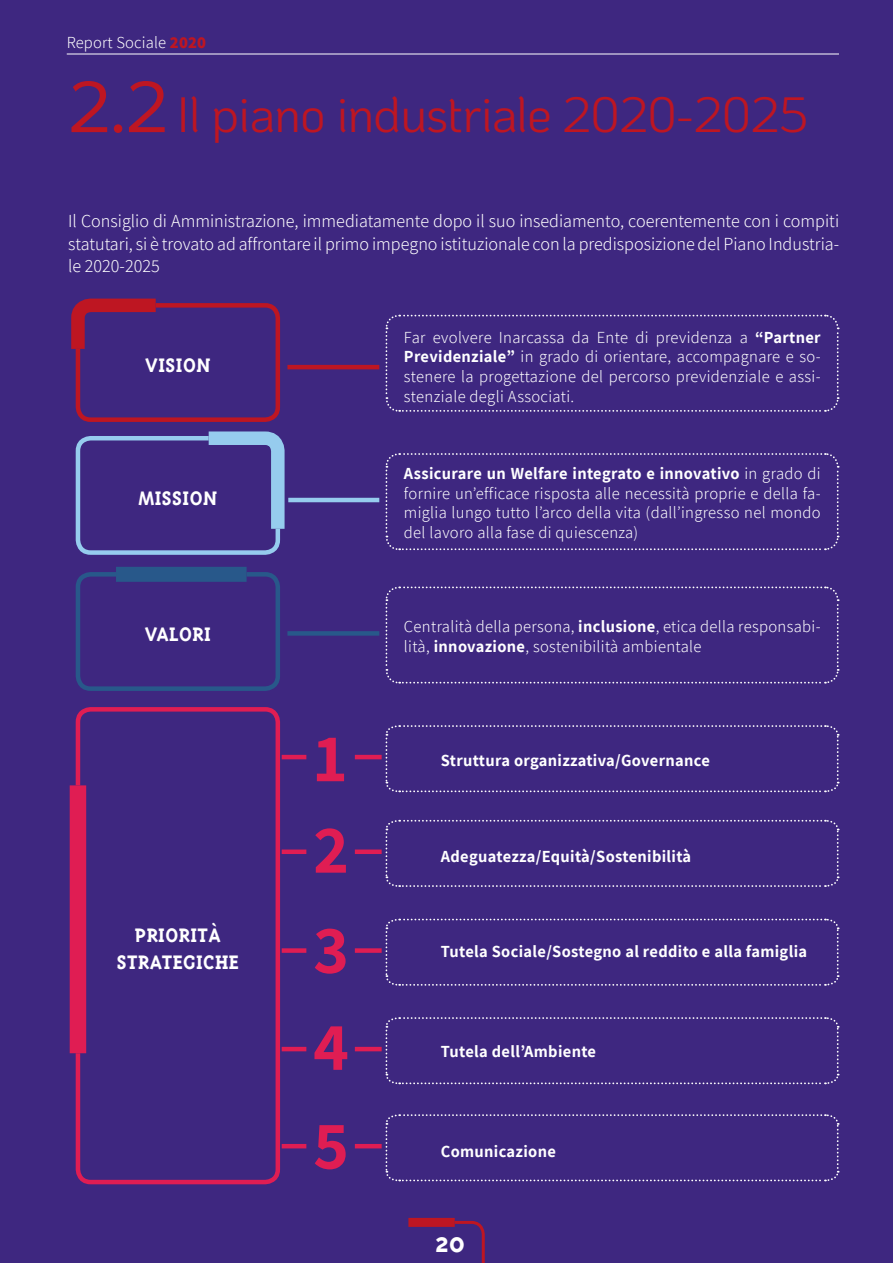
<style>
.page{position:relative;width:893px;height:1263px;background:#3e2780}
.page>*{position:absolute;margin:0;border:0;box-sizing:border-box;transform-origin:0 0}
.t1{font:700 68.4px/97.8px "Assistant";color:#e01d53}
.t2{font:49.5px "Ko Ho";letter-spacing:-.02em;color:#be1622}
.t3{font:700 31.5px "Triplex Serif";color:#fff}
.t4{font:700 22.5px/27px "Triplex Serif";letter-spacing:.02em;color:#fff;text-align:center}
.t5{font:300 18px/22.5px "Assistant";color:#fff;text-align:justify}
.t6{font:300 16.5px/19.5px "Assistant";letter-spacing:.02em;color:#fff;text-align:justify}
.t7{font:700 16.5px "Assistant";letter-spacing:.02em;color:#fff}
.s1{font-weight:800;color:#be1622}
.s2{font-weight:500;font-size:72px}
.s3{font-weight:700}
</style>
<div class="page">
<hr style="left:67px;top:54px;width:772px;height:1px;background:#fff">
<svg style="left:455px;top:1220px;width:30px;height:43px"></svg>
<div style="left:408px;top:1218px;width:47px;height:9px;background:#be1622"></div>
<div style="left:76px;top:572px;width:204px;height:119px;border:4px solid #28588a;border-radius:13px"></div>
<div style="left:70px;top:785px;width:16px;height:268px;background:#e01d53"></div>
<svg style="left:385px;top:314px;width:455px;height:98px"></svg>
<svg style="left:385px;top:453px;width:455px;height:98px"></svg>
<svg style="left:385px;top:586px;width:455px;height:98px"></svg>
<svg style="left:385px;top:725px;width:455px;height:68px"></svg>
<svg style="left:385px;top:819px;width:455px;height:68px"></svg>
<svg style="left:385px;top:918px;width:455px;height:68px"></svg>
<svg style="left:385px;top:1017px;width:455px;height:68px"></svg>
<svg style="left:385px;top:1114px;width:455px;height:68px"></svg>
<hr style="left:287px;top:365px;width:92px;height:4px;background:#be1622">
<hr style="left:288px;top:498px;width:91px;height:4px;background:#96ccee">
<div style="left:287px;top:631px;width:92px;height:5px;background:#28588a"></div>
<hr style="left:282px;top:755px;width:24px;height:4px;background:#e01d53">
<div style="left:282px;top:849px;width:24px;height:5px;background:#e01d53"></div>
<div style="left:282px;top:948px;width:24px;height:5px;background:#e01d53"></div>
<hr style="left:282px;top:1047px;width:24px;height:4px;background:#e01d53">
<hr style="left:282px;top:1144px;width:24px;height:4px;background:#e01d53">
<hr style="left:355px;top:755px;width:27px;height:4px;background:#e01d53">
<div style="left:355px;top:849px;width:27px;height:5px;background:#e01d53"></div>
<div style="left:355px;top:948px;width:27px;height:5px;background:#e01d53"></div>
<hr style="left:355px;top:1047px;width:27px;height:4px;background:#e01d53">
<hr style="left:355px;top:1144px;width:27px;height:4px;background:#e01d53">
<div style="left:76px;top:707px;width:204px;height:477px;border:4px solid #e01d53;border-radius:13px"></div>
<div style="left:116px;top:567px;width:131px;height:15px;background:#28588a"></div>
<svg style="left:71px;top:298px;width:220px;height:257px"></svg>
<p class="t6" style="left:67px;top:32px;width:141px">Report Sociale <span class="s1">2020</span></p>
<h2 class="t2" style="left:68px;top:76px;width:743px"><span class="s2">2.2</span> Il piano industriale 2020-2025</h2>
<p class="t5" style="left:68px;top:209px;width:772px">Il Consiglio di Amministrazione, immediatamente dopo il suo insediamento, coerentemente con i compiti statutari, si è trovato ad affrontare il primo impegno istituzionale con la predisposizione del Piano Industria&shy;le 2020-2025</p>
<h3 class="t4" style="left:145px;top:352px;width:67px">VISION</h3>
<h3 class="t4" style="left:139px;top:485px;width:80px">MISSION</h3>
<h3 class="t4" style="left:145px;top:621px;width:67px">VALORI</h3>
<h3 class="t4" style="left:117px;top:921px;width:123px">PRIORITÀ<br>STRATEGICHE</h3>
<h1 class="t1" style="left:313px;top:710px;width:37px;line-height:91.3px">1<br>2</h1>
<h1 class="t1" style="left:313px;top:898px;width:37px;text-align:justify">3<br>4<br>5</h1>
<p class="t6" style="left:404px;top:327px;width:418px">Far evolvere Inarcassa da Ente di previdenza a <span class="s3">“Partner Previdenziale”</span> in grado di orientare, accompagnare e so&shy;stenere la progettazione del percorso previdenziale e assi&shy;stenziale degli Associati.</p>
<p class="t6" style="left:404px;top:463px;width:418px"><span class="s3">Assicurare un Welfare integrato e innovativo</span> in grado di fornire un’efficace risposta alle necessità proprie e della fa&shy;miglia lungo tutto l’arco della vita (dall’ingresso nel mondo del lavoro alla fase di quiescenza)</p>
<p class="t6" style="left:404px;top:616px;width:418px">Centralità della persona, <span class="s3">inclusione</span>, etica della responsabi&shy;lità, <span class="s3">innovazione</span>, sostenibilità ambientale</p>
<p class="t7" style="left:441px;top:749px;width:271px">Struttura organizzativa/Governance</p>
<p class="t7" style="left:441px;top:845px;width:252px">Adeguatezza/Equità/Sostenibilità</p>
<p class="t7" style="left:441px;top:940px;width:368px">Tutela Sociale/Sostegno al reddito e alla famiglia</p>
<p class="t7" style="left:441px;top:1040px;width:157px">Tutela dell’Ambiente</p>
<p class="t7" style="left:441px;top:1140px;width:117px">Comunicazione</p>
<h3 class="t3" style="left:435px;top:1224px;width:31px">20</h3>
</div>
